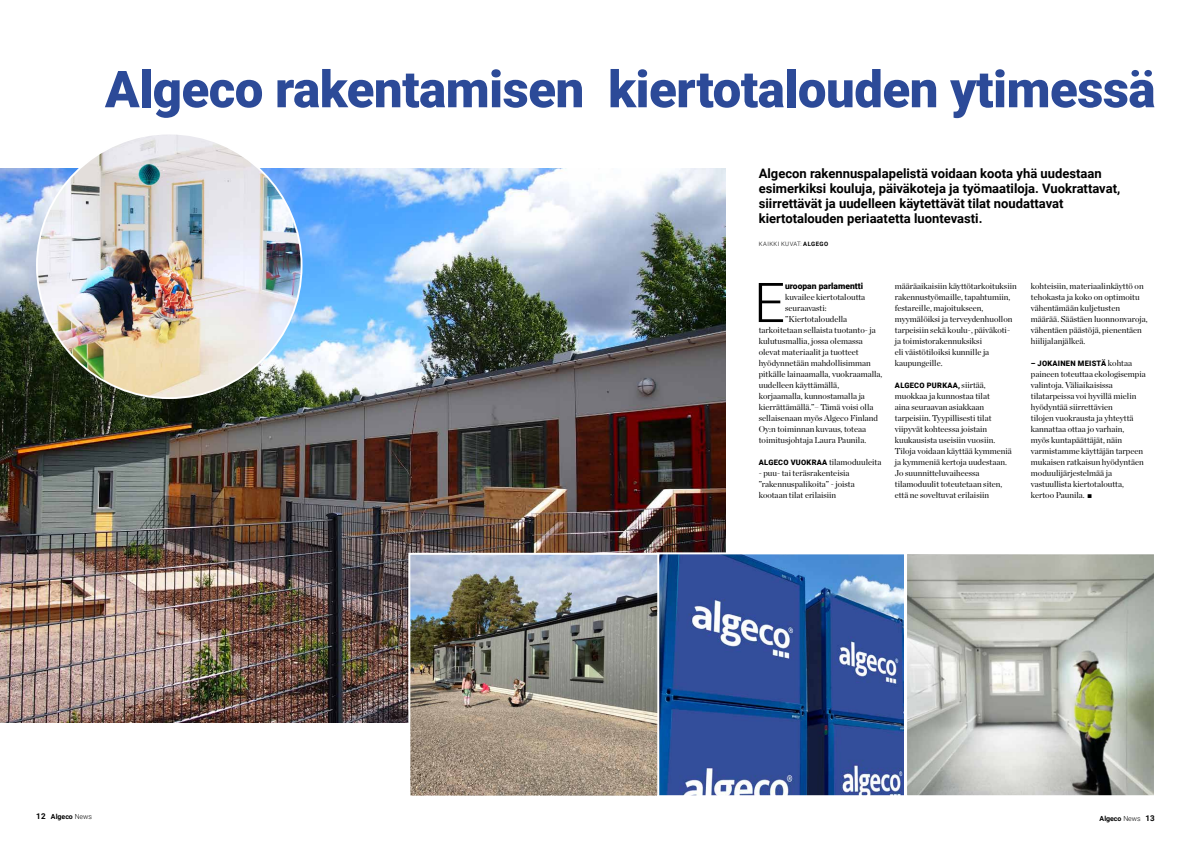
<style>
.page{position:relative;width:1191px;height:842px;background:#fff}
.page>*{position:absolute;margin:0;border:0;box-sizing:border-box;transform-origin:0 0}
.t1{font:300 54.9px "Roboto";color:#000}
.t2{font:900 51px "Roboto";letter-spacing:-.01em;color:#2c4a98}
.t3{font:700 13px/15px "Roboto";color:#000}
.t4{font:8.5px/11px "Chronicle Display";color:#000}
.t5{font:900 8.5px "Roboto";color:#000}
.t6{font:900 7.5px "Roboto";letter-spacing:.035em;color:#000}
.t7{font:700 7px "Roboto";color:#000}
.t8{font:300 6px "Roboto";letter-spacing:.065em;color:#000}
.s1{font-weight:700}
.s2{font-family:"Roboto";font-weight:900;font-size:7.5px}
.s3{font-family:"Chronicle Display";font-weight:400;font-size:8.5px}
.s4{font-family:"Alegreya Sans SC";font-weight:300}
.s5{font-size:8px}
.s6{font-weight:300}
</style>
<div class="page">
<img style="left:0;top:168px;width:725px;height:555px">
<img style="left:411px;top:555px;width:492px;height:240px">
<div style="left:656px;top:552px;width:251px;height:245px;border:2px solid #fff"></div>
<img style="left:908px;top:555px;width:245px;height:239px">
<div style="left:905px;top:552px;width:251px;height:245px;border:2px solid #fff"></div>
<div style="left:408px;top:553px;width:251px;height:245px;border:2px solid #fff"></div>
<img style="left:37px;top:134px;width:264px;height:264px;border-radius:132px">
<h2 class="t2" style="left:105px;top:53px;width:1052px">Algeco rakentamisen kiertotalouden ytimessä</h2>
<h3 class="t3" style="left:758px;top:165px;width:363px">Algecon rakennuspalapelistä voidaan koota yhä uudestaan esimerkiksi kouluja, päiväkoteja ja työmaatiloja. Vuokrattavat, siirrettävät ja uudelleen käytettävät tilat noudattavat kiertotalouden periaatetta luontevasti.</h3>
<p class="t8" style="left:759px;top:239px;width:71px">KAIKKI KUVAT: <span class="s1">ALGEGO</span></p>
<h1 class="t1" style="left:754px;top:264px;width:33px">E</h1>
<p class="t5" style="left:785px;top:280px;width:79px">uroopan parlamentti</p>
<p class="t4" style="left:785px;top:291px;width:82px">kuvailee kiertotaloutta</p>
<p class="t4" style="left:785px;top:302px;width:43px">seuraavasti:</p>
<p class="t4" style="left:785px;top:313px;width:64px">”Kiertotaloudella</p>
<p class="t4" style="left:758px;top:324px;width:119px">tarkoitetaan sellaista tuotanto- ja</p>
<p class="t4" style="left:758px;top:335px;width:106px">kulutusmallia, jossa olemassa</p>
<p class="t4" style="left:758px;top:346px;width:101px">olevat materiaalit ja tuotteet</p>
<p class="t4" style="left:758px;top:357px;width:114px">hyödynnetään mahdollisimman</p>
<p class="t4" style="left:758px;top:368px;width:125px">pitkälle lainaamalla, vuokraamalla,</p>
<p class="t4" style="left:758px;top:379px;width:82px">uudelleen käyttämällä,</p>
<p class="t4" style="left:758px;top:390px;width:108px">korjaamalla, kunnostamalla ja</p>
<p class="t4" style="left:758px;top:401px;width:116px">kierrättämällä.”– Tämä voisi olla</p>
<p class="t4" style="left:758px;top:412px;width:121px">sellaisenaan myös Algeco Finland</p>
<p class="t4" style="left:758px;top:423px;width:109px">Oy:n toiminnan kuvaus, toteaa</p>
<p class="t4" style="left:758px;top:434px;width:109px">toimitusjohtaja Laura Paunila.</p>
<p class="t4" style="left:759px;top:456px;width:124px"><span class="s2">ALGECO VUOKRAA</span> tilamoduuleita</p>
<p class="t4" style="left:758px;top:467px;width:97px">- puu- tai teräsrakenteisia ”rakennuspalikoita” - joista kootaan tilat erilaisiin</p>
<p class="t4" style="left:895px;top:280px;width:123px">määräaikaisiin käyttötarkoituksiin rakennustyömaille, tapahtumiin, festareille, majoitukseen, myymälöiksi ja terveydenhuollon tarpeisiin sekä koulu-, päiväkoti&shy;ja toimistorakennuksiksi<br>eli väistötiloiksi kunnille ja kaupungeille.</p>
<p class="t6" style="left:895px;top:380px;width:92px">ALGECO PURKAA, <span class="s3">siirtää,</span></p>
<p class="t4" style="left:895px;top:390px;width:119px">muokkaa ja kunnostaa tilat<br>aina seuraavan asiakkaan tarpeisiin. Tyypillisesti tilat viipyvät kohteessa joistain kuukausista useisiin vuosiin.<br>Tiloja voidaan käyttää kymmeniä ja kymmeniä kertoja uudestaan.<br>Jo suunnitteluvaiheessa tilamoduulit toteutetaan siten, että ne soveltuvat erilaisiin</p>
<p class="t4" style="left:1031px;top:280px;width:118px">kohteisiin, materiaalinkäyttö on tehokasta ja koko on optimoitu vähentämään kuljetusten määrää. Säästäen luonnonvaroja, vähentäen päästöjä, pienentäen hiilijalanjälkeä.</p>
<p class="t6" style="left:1031px;top:358px;width:103px">– JOKAINEN MEISTÄ <span class="s3">kohtaa</span></p>
<p class="t4" style="left:1031px;top:368px;width:116px">paineen toteuttaa ekologisempia valintoja. Väliaikaisissa tilatarpeissa voi hyvillä mielin hyödyntää siirrettävien<br>tilojen vuokrausta ja yhteyttä kannattaa ottaa jo varhain,<br>myös kuntapäättäjät, näin varmistamme käyttäjän tarpeen mukaisen ratkaisun hyödyntäen moduulijärjestelmää ja vastuullista kiertotaloutta, kertoo Paunila. <span class="s4">◼</span></p>
<p class="t7" style="left:36px;top:812px;width:57px"><span class="s5">12</span> Algeco <span class="s6">News</span></p>
<p class="t7" style="left:1099px;top:814px;width:57px">Algeco <span class="s6">News</span> <span class="s5">13</span></p>
</div>
